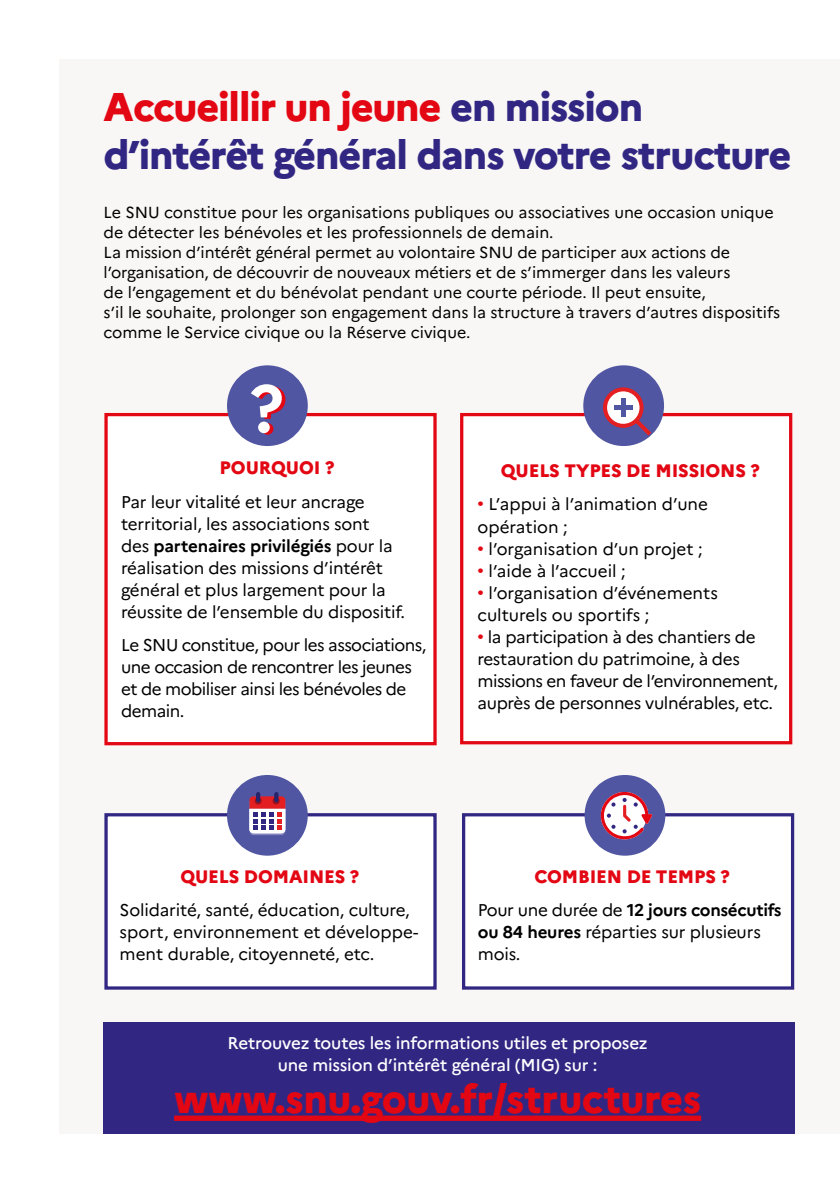
<style>
.page{position:relative;width:840px;height:1191px;background:#fff}
.page>*{position:absolute;margin:0;border:0;box-sizing:border-box;transform-origin:0 0}
.t1{font:800 40px/48px "Marianne";letter-spacing:-.03em;color:#312783}
.t2{font:800 40px "Marianne";letter-spacing:-.01em;color:#e30613}
.t3{font:800 18px "Marianne";letter-spacing:-.01em;color:#e30613}
.t4{font:17px/22px "Marianne";letter-spacing:-.015em;color:#000}
.t5{font:500 17px/22px "Marianne";letter-spacing:-.01em;color:#fff;text-align:center}
.t6{font:16px/20px "Marianne";color:#000}
.s1{color:#e30613}
.s2{font-weight:700}
.s3{font-size:18px;color:#e30613}
</style>
<div class="page">
<div style="left:59px;top:60px;width:780px;height:1074px;background:#f9f7f5"></div>
<div style="left:104px;top:813px;width:332px;height:176px;background:#fff;border:3px solid #312783"></div>
<div style="left:461px;top:813px;width:332px;height:176px;background:#fff;border:3px solid #312783"></div>
<div style="left:104px;top:413px;width:332px;height:332px;background:#fff;border:3px solid #e30613"></div>
<div style="left:460px;top:413px;width:331px;height:331px;background:#fff;border:3px solid #e30613"></div>
<div style="left:227px;top:775px;width:80px;height:80px;background:#5156a2;border-radius:50%"></div>
<svg style="left:249px;top:798px;width:36px;height:37px"></svg>
<hr style="left:256px;top:792px;width:4px;height:10px;background:#27246c;border-radius:2px">
<hr style="left:274px;top:792px;width:4px;height:10px;background:#27246c;border-radius:2px">
<svg style="left:249px;top:796px;width:36px;height:37px"></svg>
<div style="left:584px;top:775px;width:81px;height:80px;background:#5156a2;border-radius:50%"></div>
<div style="left:227px;top:365px;width:80px;height:81px;background:#5156a2;border-radius:50%"></div>
<div style="left:583px;top:365px;width:80px;height:81px;background:#5156a2;border-radius:50%"></div>
<svg style="left:251px;top:384px;width:34px;height:51px"></svg>
<svg style="left:600px;top:792px;width:52px;height:48px"></svg>
<svg style="left:603px;top:387px;width:48px;height:48px"></svg>
<hr style="left:621px;top:398px;width:4px;height:19px;background:#5156a2">
<hr style="left:613px;top:405px;width:19px;height:4px;background:#5156a2">
<div style="left:103px;top:1022px;width:691px;height:111px;background:#312783"></div>
<div style="left:174px;top:1115px;width:526px;height:6px;background:#e30613"></div>
<h1 class="t1" style="left:103px;top:82px;width:689px"><span class="s1">Accueillir un jeune</span> en mission d’intérêt général dans votre structure</h1>
<p class="t6" style="left:103px;top:203px;width:677px">Le SNU constitue pour les organisations publiques ou associatives une occasion unique de détecter les bénévoles et les professionnels de demain.<br>La mission d’intérêt général permet au volontaire SNU de participer aux actions de l’organisation, de découvrir de nouveaux métiers et de s’immerger dans les valeurs<br>de l’engagement et du bénévolat pendant une courte période. Il peut ensuite,<br>s’il le souhaite, prolonger son engagement dans la structure à travers d’autres dispositifs comme le Service civique ou la Réserve civique.</p>
<p class="t3" style="left:219px;top:457px;width:116px">POURQUOI ?</p>
<p class="t4" style="left:121px;top:490px;width:285px">Par leur vitalité et leur ancrage territorial, les associations sont<br>des <span class="s2">partenaires privilégiés</span> pour la réalisation des missions d’intérêt général et plus largement pour la réussite de l’ensemble du dispositif.</p>
<p class="t4" style="left:121px;top:634px;width:306px">Le SNU constitue, pour les associations, une occasion de rencontrer les jeunes et de mobiliser ainsi les bénévoles de demain.</p>
<p class="t3" style="left:500px;top:460px;width:260px">QUELS TYPES DE MISSIONS ?</p>
<p class="t4" style="left:477px;top:493px;width:232px"><span class="s3">•</span> L’appui à l’animation d’une opération ;</p>
<p class="t4" style="left:477px;top:537px;width:226px"><span class="s3">•</span> l’organisation d’un projet ;</p>
<p class="t4" style="left:477px;top:559px;width:150px"><span class="s3">•</span> l’aide à l’accueil ;</p>
<p class="t4" style="left:477px;top:581px;width:242px"><span class="s3">•</span> l’organisation d’événements culturels ou sportifs ;</p>
<p class="t4" style="left:477px;top:625px;width:302px"><span class="s3">•</span> la participation à des chantiers de restauration du patrimoine, à des missions en faveur de l’environnement, auprès de personnes vulnérables, etc.</p>
<p class="t3" style="left:180px;top:865px;width:180px">QUELS DOMAINES ?</p>
<p class="t4" style="left:120px;top:899px;width:300px">Solidarité, santé, éducation, culture, sport, environnement et développe&shy;ment durable, citoyenneté, etc.</p>
<p class="t3" style="left:534px;top:865px;width:197px">COMBIEN DE TEMPS ?</p>
<p class="t4" style="left:477px;top:899px;width:305px">Pour une durée de <span class="s2">12 jours consécutifs ou 84 heures</span> réparties sur plusieurs mois.</p>
<p class="t5" style="left:227px;top:1032px;width:421px">Retrouvez toutes les informations utiles et proposez une mission d’intérêt général (MIG) sur :</p>
<h1 class="t2" style="left:174px;top:1074px;width:528px">www.snu.gouv.fr/structures</h1>
</div>
